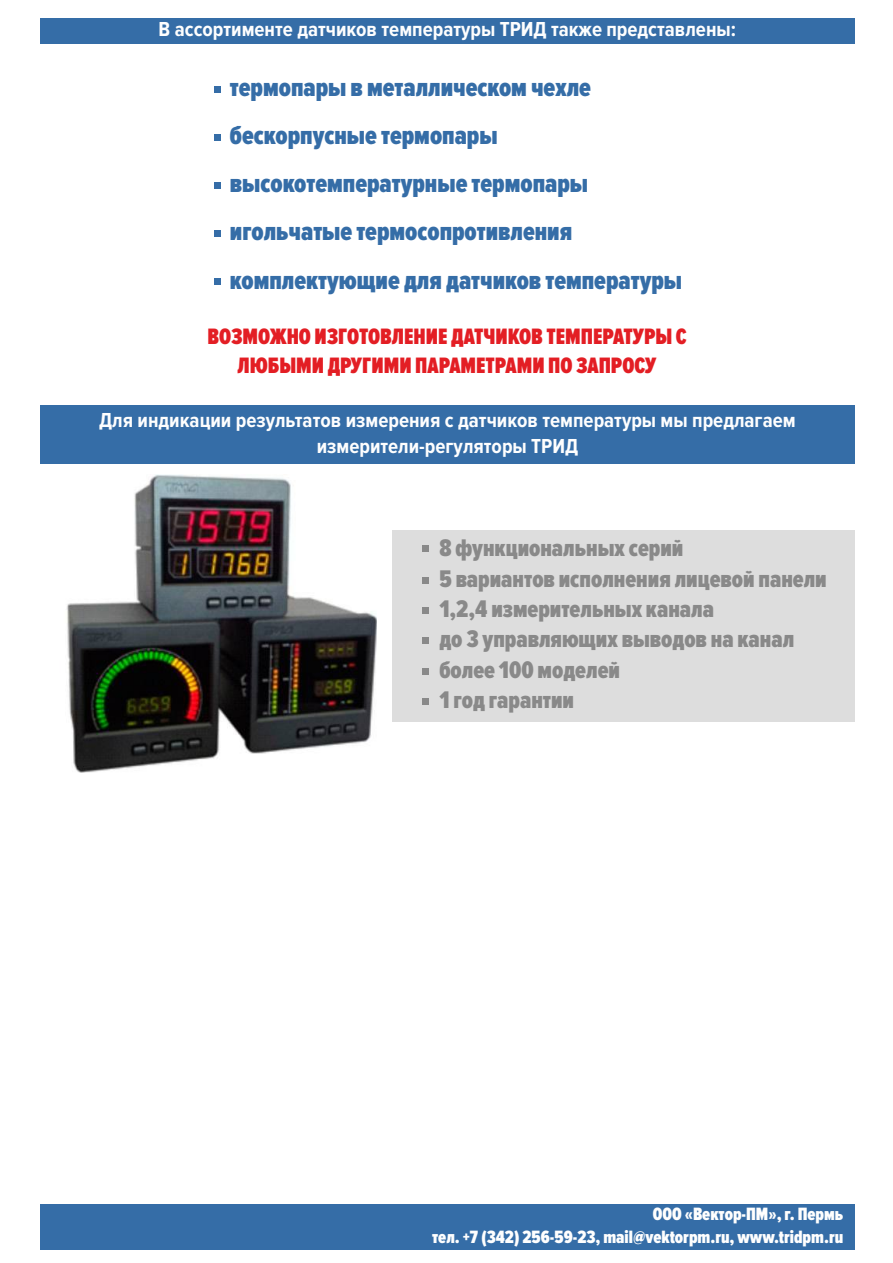
<style>
.page{position:relative;width:893px;height:1263px;background:#fff}
.page>*{position:absolute;margin:0;border:0;box-sizing:border-box;transform-origin:0 0}
.t1{font:900 27px/48.2px "Proxima Nova Ex Cn";color:#356da7}
.t2{font:900 24.9px/30.5px "Proxima Nova Ex Cn";color:#898989}
.t3{font:900 23.1px/28.2px "Proxima Nova Ex Cn";color:#e31e24;text-align:center}
.t4{font:700 21px/25.7px "Proxima Nova Cond";color:#fefefe;text-align:center}
.t5{font:900 18.45px/22.5px "Proxima Nova Ex Cn";color:#fefefe;text-align:right}
</style>
<div class="page">
<div style="left:40px;top:18px;width:815px;height:25px;background:#356da7"></div>
<svg style="left:214px;top:87px;width:6px;height:6px"></svg>
<svg style="left:214px;top:134px;width:6px;height:6px"></svg>
<svg style="left:214px;top:183px;width:6px;height:6px"></svg>
<div style="left:214px;top:230px;width:6px;height:7px;background:#356da7"></div>
<img style="left:66px;top:475px;width:311px;height:297px">
<div style="left:41px;top:405px;width:814px;height:59px;background:#356da7"></div>
<div style="left:393px;top:530px;width:462px;height:192px;background:#ddd"></div>
<svg style="left:422px;top:546px;width:6px;height:6px"></svg>
<svg style="left:422px;top:577px;width:6px;height:6px"></svg>
<svg style="left:422px;top:607px;width:6px;height:6px"></svg>
<svg style="left:422px;top:638px;width:6px;height:6px"></svg>
<svg style="left:422px;top:668px;width:6px;height:6px"></svg>
<div style="left:422px;top:698px;width:6px;height:7px;background:#898989"></div>
<div style="left:214px;top:278px;width:6px;height:7px;background:#356da7"></div>
<div style="left:41px;top:1205px;width:814px;height:45px;background:#356da7"></div>
<p class="t4" style="left:159px;top:17px;width:579px">В ассортименте датчиков температуры ТРИД также представлены:</p>
<p class="t1" style="left:230px;top:64px;width:454px">термопары в металлическом чехле бескорпусные термопары высокотемпературные термопары игольчатые термосопротивления комплектующие для датчиков температуры</p>
<p class="t3" style="left:207px;top:324px;width:481px">ВОЗМОЖНО ИЗГОТОВЛЕНИЕ ДАТЧИКОВ ТЕМПЕРАТУРЫ С<br>ЛЮБЫМИ ДРУГИМИ ПАРАМЕТРАМИ ПО ЗАПРОСУ</p>
<p class="t4" style="left:99px;top:408px;width:698px">Для индикации результатов измерения с датчиков температуры мы предлагаем измерители-регуляторы ТРИД</p>
<p class="t2" style="left:439px;top:534px;width:389px">8 функциональных серий<br>5 вариантов исполнения лицевой панели<br>1,2,4 измерительных канала<br>до 3 управляющих выводов на канал более 100 моделей<br>1 год гарантии</p>
<p class="t5" style="left:432px;top:1204px;width:413px">ООО «Вектор-ПМ», г. Пермь<br>тел. +7 (342) 256-59-23, mail@vektorpm.ru, www.tridpm.ru</p>
</div>
